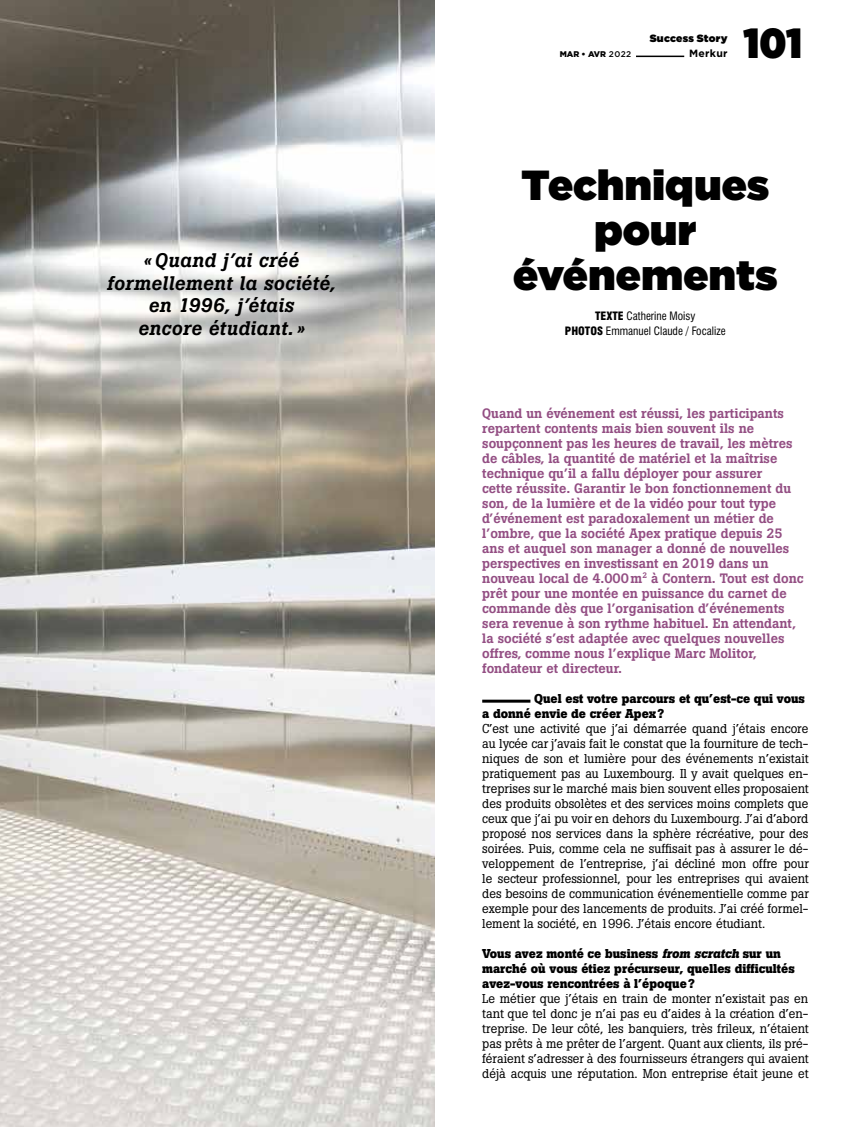
<style>
.page{position:relative;width:851px;height:1127px;background:#fff}
.page>*{position:absolute;margin:0;border:0;box-sizing:border-box;transform-origin:0 0}
.t1{font:42px/45px "Gotham Ultra";letter-spacing:.01em;color:#000;text-align:center}
.t2{font:900 42px "Gotham Narrow";color:#000}
.t3{font:italic 500 19.5px/22.5px "Boton Pro";letter-spacing:.015em;color:#000;text-align:center}
.t4{font:500 13.5px/15px "Boton Pro";color:#934e83}
.t5{font:12.75px/15px "Boton Pro";color:#000;text-align:justify}
.t6{font:700 12.75px/15px "Boton Pro";color:#000}
.t7{font:condensed 11.25px/15px "Swiss 721 BT";color:#000;text-align:center}
.t8{font:10.5px "Gotham Ultra";letter-spacing:.025em;color:#000}
.t9{font:700 10.5px "Gotham";letter-spacing:.025em;color:#000}
.t10{font:900 8.25px "Gotham";color:#000}
.s1{font-weight:500}
.s2{font-weight:900}
.s3{font-style:italic}
</style>
<div class="page">
<hr style="left:636px;top:56px;width:48px;height:1px;background:#000">
<img style="left:0;top:0;width:434px;height:1127px">
<hr style="left:482px;top:700px;width:48px;height:3px;background:#000">
<svg style="left:82px;top:227px;width:276px;height:135px"></svg>
<h2 class="t3" style="left:107px;top:249px;width:230px">«Quand j’ai créé formellement la société, en 1996, j’étais<br>encore étudiant.»</h2>
<p class="t8" style="left:649px;top:33px;width:79px">Success Story</p>
<p class="t10" style="left:559px;top:50px;width:73px">MAR • AVR <span class="s1">2022</span></p>
<p class="t9" style="left:689px;top:48px;width:40px">Merkur</p>
<h1 class="t2" style="left:743px;top:14px;width:60px">101</h1>
<h1 class="t1" style="left:513px;top:161px;width:266px">Techniques pour événements</h1>
<p class="t7" style="left:565px;top:308px;width:162px"><span class="s2">TEXTE</span> Catherine Moisy<br><span class="s2">PHOTOS</span> Emmanuel Claude / Focalize</p>
<p class="t4" style="left:482px;top:405px;width:323px">Quand un événement est réussi, les participants repartent contents mais bien souvent ils ne soupçonnent pas les heures de travail, les mètres de câbles, la quantité de matériel et la maîtrise technique qu’il a fallu déployer pour assurer<br>cette réussite. Garantir le bon fonctionnement du son, de la lumière et de la vidéo pour tout type d’événement est paradoxalement un métier de l’ombre, que la société Apex pratique depuis 25 ans et auquel son manager a donné de nouvelles perspectives en investissant en 2019 dans un nouveau local de 4.000m<sup>2</sup> à Contern. Tout est donc prêt pour une montée en puissance du carnet de commande dès que l’organisation d’événements sera revenue à son rythme habituel. En attendant, la société s’est adaptée avec quelques nouvelles offres, comme nous l’explique Marc Molitor, fondateur et directeur.</p>
<p class="t6" style="left:482px;top:691px;width:324px;text-indent:52px">Quel est votre parcours et qu’est-ce qui vous a donné envie de créer Apex?</p>
<p class="t5" style="left:482px;top:721px;width:328px">C’est une activité que j’ai démarrée quand j’étais encore au lycée car j’avais fait le constat que la fourniture de tech&shy;niques de son et lumière pour des événements n’existait pratiquement pas au Luxembourg. Il y avait quelques en&shy;treprises sur le marché mais bien souvent elles proposaient des produits obsolètes et des services moins complets que ceux que j’ai pu voir en dehors du Luxembourg. J’ai d’abord proposé nos services dans la sphère récréative, pour des soirées. Puis, comme cela ne suffisait pas à assurer le dé&shy;veloppement de l’entreprise, j’ai décliné mon offre pour le secteur professionnel, pour les entreprises qui avaient des besoins de communication événementielle comme par exemple pour des lancements de produits. J’ai créé formel&shy;lement la société, en 1996. J’étais encore étudiant.</p>
<p class="t6" style="left:482px;top:945px;width:314px">Vous avez monté ce business <span class="s3">from scratch</span> sur un marché où vous étiez précurseur, quelles difficultés avez-vous rencontrées à l’époque?</p>
<p class="t5" style="left:482px;top:990px;width:328px">Le métier que j’étais en train de monter n’existait pas en tant que tel donc je n’ai pas eu d’aides à la création d’en&shy;treprise. De leur côté, les banquiers, très frileux, n’étaient pas prêts à me prêter de l’argent. Quant aux clients, ils pré&shy;féraient s’adresser à des fournisseurs étrangers qui avaient déjà acquis une réputation. Mon entreprise était jeune et</p>
</div>
